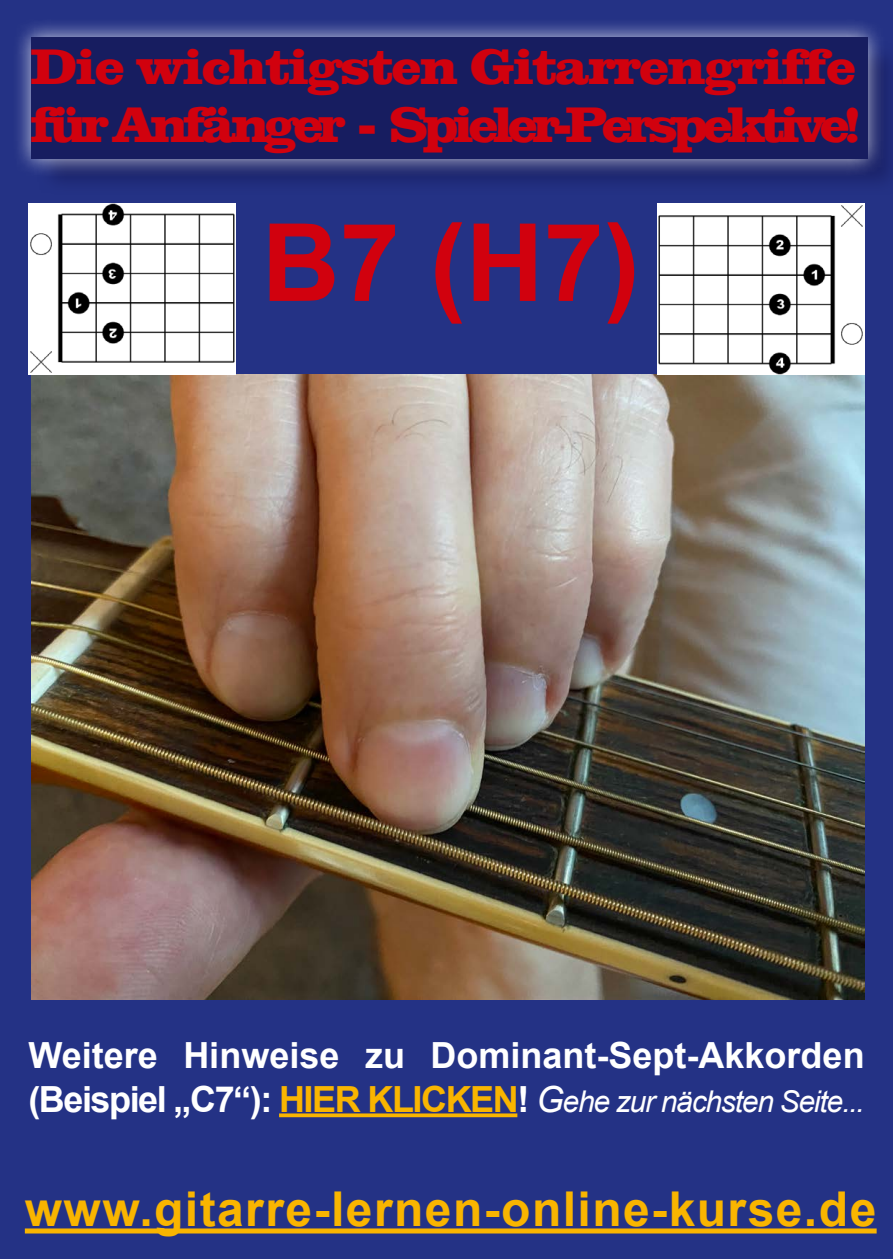
<style>
.page{position:relative;width:893px;height:1259px;background:#243285}
.page>*{position:absolute;margin:0;border:0;box-sizing:border-box;transform-origin:0 0}
.t1{font:700 108px "Arial";color:#d1010e}
.t2{font:48px/57.6px "Clarendon";letter-spacing:-.05em;color:#d1010e}
.t3{font:700 48px "Arial";letter-spacing:.03em;color:#f9b500}
.t4{font:700 36px "Arial";color:#fff}
.t5{font:italic 30px "Arial";letter-spacing:-.04em;color:#fff}
.s1{font-weight:700;font-style:normal;font-size:36px}
.s2{font-weight:700;font-style:normal;font-size:36px;color:#f9b500}
.s3{font-size:36px}
</style>
<div class="page">
<div style="left:35px;top:42px;width:858px;height:154px;background:#222e7f"></div>
<div style="left:11px;top:18px;width:876px;height:160px;background:#fff;opacity:.75"></div>
<div style="left:31px;top:37px;width:836px;height:122px;background:#171d60"></div>
<div style="left:25px;top:1228px;width:852px;height:5px;background:#f9b500"></div>
<svg style="left:279px;top:1113px;width:238px;height:4px"></svg>
<img style="left:31px;top:374px;width:834px;height:625px">
<img style="left:658px;top:203px;width:207px;height:171px">
<img style="left:28px;top:203px;width:207px;height:171px">
<p class="t2" style="left:31px;top:38px;width:829px">Die wichtigsten Gitarrengriffe für Anfänger - Spieler-Perspektive!</p>
<p class="t1" style="left:262px;top:187px;width:379px">B7 (H7)</p>
<p class="t4" style="left:28px;top:1030px;width:838px">Weitere Hinweise zu Dominant-Sept-Akkorden</p>
<p class="t5" style="left:28px;top:1081px;width:838px"><span class="s1">(Beispiel „C7“):</span> <span class="s2">HIER KLICKEN</span><span class="s1">!</span> <span class="s3">G</span>ehe zur nächsten Seite...</p>
<p class="t3" style="left:25px;top:1175px;width:853px">www.gitarre-lernen-online-kurse.de</p>
</div>
